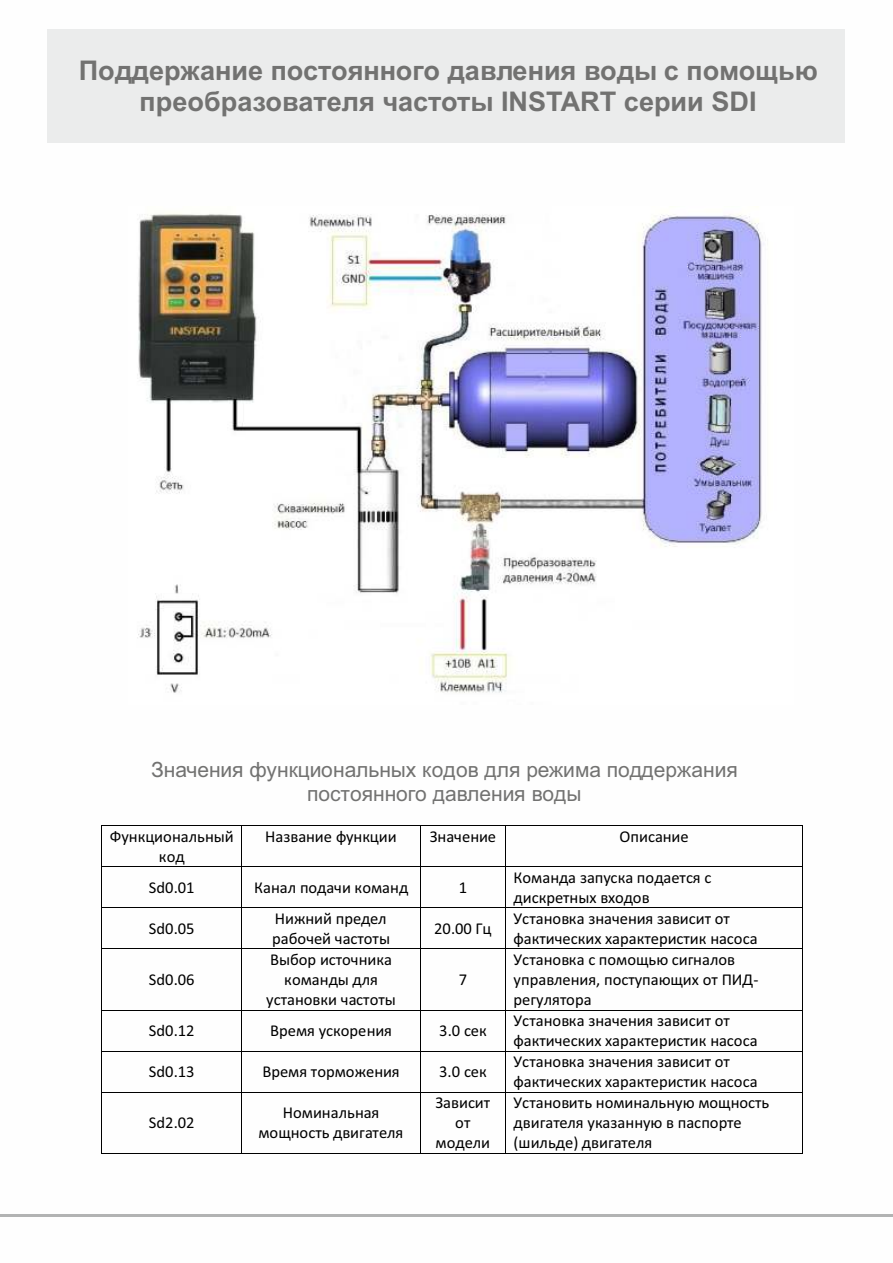
<style>
.page{position:relative;width:893px;height:1263px;background:#fff}
.page>*{position:absolute;margin:0;border:0;box-sizing:border-box;transform-origin:0 0}
.t1{font:700 27.15px/31.2px "Arial";color:#727271;text-align:center}
.t2{font:21px/24.3px "Arial";color:#727271;text-align:center}
.t3{font:16.5px/20.1px "Calibri";color:#000}
</style>
<div class="page">
<hr style="left:102px;top:825px;width:139px;height:1px;background:#000">
<hr style="left:242px;top:825px;width:178px;height:1px;background:#000">
<hr style="left:421px;top:825px;width:84px;height:1px;background:#000">
<hr style="left:506px;top:825px;width:296px;height:1px;background:#000">
<hr style="left:101px;top:826px;width:1px;height:40px;background:#000">
<hr style="left:241px;top:826px;width:1px;height:40px;background:#000">
<hr style="left:420px;top:826px;width:1px;height:40px;background:#000">
<hr style="left:505px;top:826px;width:1px;height:40px;background:#000">
<hr style="left:802px;top:826px;width:1px;height:40px;background:#000">
<hr style="left:102px;top:866px;width:139px;height:1px;background:#000">
<hr style="left:242px;top:866px;width:178px;height:1px;background:#000">
<hr style="left:421px;top:866px;width:84px;height:1px;background:#000">
<hr style="left:506px;top:866px;width:296px;height:1px;background:#000">
<hr style="left:101px;top:867px;width:1px;height:40px;background:#000">
<hr style="left:241px;top:867px;width:1px;height:40px;background:#000">
<hr style="left:420px;top:867px;width:1px;height:40px;background:#000">
<hr style="left:505px;top:867px;width:1px;height:40px;background:#000">
<hr style="left:802px;top:867px;width:1px;height:40px;background:#000">
<hr style="left:102px;top:907px;width:139px;height:1px;background:#000">
<hr style="left:242px;top:907px;width:178px;height:1px;background:#000">
<hr style="left:421px;top:907px;width:84px;height:1px;background:#000">
<hr style="left:506px;top:907px;width:296px;height:1px;background:#000">
<hr style="left:101px;top:908px;width:1px;height:40px;background:#000">
<hr style="left:241px;top:908px;width:1px;height:40px;background:#000">
<hr style="left:420px;top:908px;width:1px;height:40px;background:#000">
<hr style="left:505px;top:908px;width:1px;height:40px;background:#000">
<hr style="left:802px;top:908px;width:1px;height:40px;background:#000">
<hr style="left:102px;top:948px;width:139px;height:1px;background:#000">
<hr style="left:242px;top:948px;width:178px;height:1px;background:#000">
<hr style="left:421px;top:948px;width:84px;height:1px;background:#000">
<hr style="left:506px;top:948px;width:296px;height:1px;background:#000">
<hr style="left:101px;top:949px;width:1px;height:61px;background:#000">
<hr style="left:241px;top:949px;width:1px;height:61px;background:#000">
<hr style="left:420px;top:949px;width:1px;height:61px;background:#000">
<hr style="left:505px;top:949px;width:1px;height:61px;background:#000">
<hr style="left:802px;top:949px;width:1px;height:61px;background:#000">
<hr style="left:102px;top:1010px;width:139px;height:1px;background:#000">
<hr style="left:242px;top:1010px;width:178px;height:1px;background:#000">
<hr style="left:421px;top:1010px;width:84px;height:1px;background:#000">
<hr style="left:506px;top:1010px;width:296px;height:1px;background:#000">
<hr style="left:101px;top:1010px;width:1px;height:41px;background:#000">
<hr style="left:241px;top:1010px;width:1px;height:41px;background:#000">
<hr style="left:420px;top:1010px;width:1px;height:41px;background:#000">
<hr style="left:505px;top:1010px;width:1px;height:41px;background:#000">
<hr style="left:802px;top:1010px;width:1px;height:41px;background:#000">
<hr style="left:102px;top:1051px;width:139px;height:1px;background:#000">
<hr style="left:242px;top:1051px;width:178px;height:1px;background:#000">
<hr style="left:421px;top:1051px;width:84px;height:1px;background:#000">
<hr style="left:506px;top:1051px;width:296px;height:1px;background:#000">
<hr style="left:101px;top:1051px;width:1px;height:41px;background:#000">
<hr style="left:241px;top:1051px;width:1px;height:41px;background:#000">
<hr style="left:420px;top:1051px;width:1px;height:41px;background:#000">
<hr style="left:505px;top:1051px;width:1px;height:41px;background:#000">
<hr style="left:802px;top:1051px;width:1px;height:41px;background:#000">
<hr style="left:102px;top:1092px;width:139px;height:1px;background:#000">
<hr style="left:242px;top:1092px;width:178px;height:1px;background:#000">
<hr style="left:421px;top:1092px;width:84px;height:1px;background:#000">
<hr style="left:506px;top:1092px;width:296px;height:1px;background:#000">
<hr style="left:101px;top:1092px;width:1px;height:61px;background:#000">
<hr style="left:102px;top:1153px;width:139px;height:1px;background:#000">
<hr style="left:241px;top:1092px;width:1px;height:61px;background:#000">
<hr style="left:242px;top:1153px;width:178px;height:1px;background:#000">
<hr style="left:420px;top:1092px;width:1px;height:61px;background:#000">
<hr style="left:421px;top:1153px;width:84px;height:1px;background:#000">
<hr style="left:505px;top:1092px;width:1px;height:61px;background:#000">
<hr style="left:506px;top:1153px;width:296px;height:1px;background:#000">
<hr style="left:802px;top:1092px;width:1px;height:61px;background:#000">
<img style="left:137px;top:213px;width:625px;height:480px">
<hr style="left:0;top:1214px;width:893px;height:2px;background:#b2b3b3">
<div style="left:47px;top:30px;width:798px;height:113px;background:#ebecec"></div>
<h1 class="t1" style="left:79px;top:58px;width:741px">Поддержание постоянного давления воды с помощью преобразователя частоты INSTART серии SDI</h1>
<p class="t2" style="left:151px;top:759px;width:588px">Значения функциональных кодов для режима поддержания постоянного давления воды</p>
<p class="t3" style="left:110px;top:827px;width:125px;text-align:center">Функциональный код</p>
<p class="t3" style="left:265px;top:827px;width:133px">Название функции</p>
<p class="t3" style="left:430px;top:827px;width:68px">Значение</p>
<p class="t3" style="left:619px;top:827px;width:71px">Описание</p>
<p class="t3" style="left:149px;top:879px;width:47px">Sd0.01</p>
<p class="t3" style="left:254px;top:879px;width:156px">Канал подачи команд</p>
<p class="t3" style="left:459px;top:879px;width:10px">1</p>
<p class="t3" style="left:514px;top:868px;width:199px">Команда запуска подается с дискретных входов</p>
<p class="t3" style="left:149px;top:920px;width:47px">Sd0.05</p>
<p class="t3" style="left:272px;top:909px;width:119px">Нижний предел рабочей частоты</p>
<p class="t3" style="left:434px;top:920px;width:59px">20.00 Гц</p>
<p class="t3" style="left:514px;top:909px;width:246px">Установка значения зависит от фактических характеристик насоса</p>
<p class="t3" style="left:149px;top:971px;width:47px">Sd0.06</p>
<p class="t3" style="left:266px;top:951px;width:131px;text-align:center">Выбор источника команды для установки частоты</p>
<p class="t3" style="left:514px;top:951px;width:246px">Установка с помощью сигналов управления, поступающих от ПИД&shy;регулятора</p>
<p class="t3" style="left:459px;top:971px;width:10px">7</p>
<p class="t3" style="left:149px;top:1022px;width:47px">Sd0.12</p>
<p class="t3" style="left:270px;top:1022px;width:123px">Время ускорения</p>
<p class="t3" style="left:439px;top:1022px;width:49px">3.0 сек</p>
<p class="t3" style="left:514px;top:1012px;width:246px">Установка значения зависит от фактических характеристик насоса</p>
<p class="t3" style="left:149px;top:1063px;width:47px">Sd0.13</p>
<p class="t3" style="left:262px;top:1063px;width:139px">Время торможения</p>
<p class="t3" style="left:439px;top:1063px;width:49px">3.0 сек</p>
<p class="t3" style="left:514px;top:1053px;width:246px">Установка значения зависит от фактических характеристик насоса</p>
<p class="t3" style="left:149px;top:1114px;width:47px">Sd2.02</p>
<p class="t3" style="left:258px;top:1104px;width:146px;text-align:center">Номинальная мощность двигателя</p>
<p class="t3" style="left:435px;top:1094px;width:56px;text-align:center">Зависит от модели</p>
<p class="t3" style="left:514px;top:1094px;width:257px">Установить номинальную мощность двигателя указанную в паспорте (шильде) двигателя</p>
</div>
